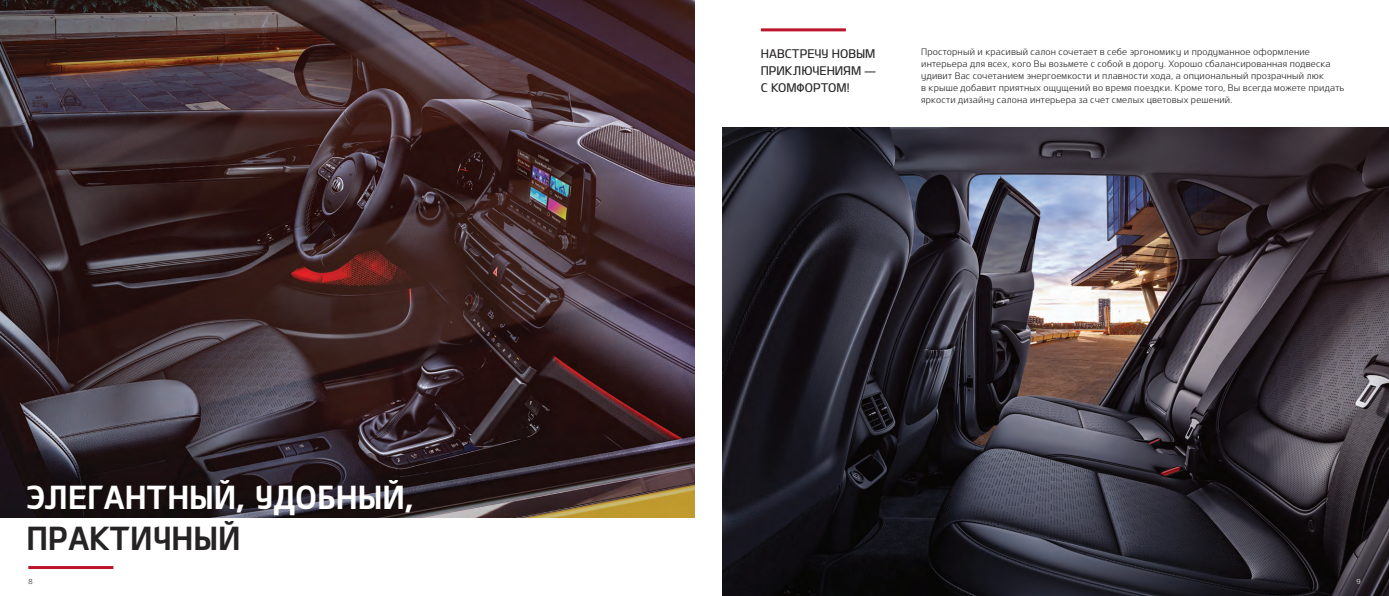
<style>
.page{position:relative;width:1389px;height:596px;background:#fff}
.page>*{position:absolute;margin:0;border:0;box-sizing:border-box;transform-origin:0 0}
.t1{font:32px "Design KOTFB";color:#fff}
.t2{font:32px "Design KOTFB";color:#262324}
.t3{font:12px/17px "Design KOTFM";color:#262324;text-align:justify}
.t4{font:9px/12px "Design KOTFL";letter-spacing:.02em;color:#262324}
.t5{font:7px "Design KOTFL";color:#262324}
.t6{font:7px "Design KOTFL";color:#fff}
</style>
<div class="page">
<img style="left:723px;top:127px;width:666px;height:468px">
<img style="left:0;top:0;width:694px;height:517px">
<hr style="left:28px;top:565px;width:85px;height:3px;background:#bc142a">
<hr style="left:761px;top:28px;width:85px;height:3px;background:#bc142a">
<p class="t1" style="left:26px;top:476px;width:390px">ЭЛЕГАНТНЫЙ, УДОБНЫЙ,</p>
<p class="t2" style="left:26px;top:517px;width:216px">ПРАКТИЧНЫЙ</p>
<p class="t5" style="left:28px;top:576px;width:6px">8</p>
<p class="t3" style="left:761px;top:44px;width:116px">НАВСТРЕЧУ НОВЫМ ПРИКЛЮЧЕНИЯМ — С КОМФОРТОМ!</p>
<p class="t4" style="left:921px;top:46px;width:425px">Просторный и красивый салон сочетает в себе эргономику и продуманное оформление интерьера для всех, кого Вы возьмете с собой в дорогу. Хорошо сбалансированная подвеска удивит Вас сочетанием энергоемкости и плавности хода, а опциональный прозрачный люк<br>в крыше добавит приятных ощущений во время поездки. Кроме того, Вы всегда можете придать яркости дизайну салона интерьера за счет смелых цветовых решений.</p>
<p class="t6" style="left:1356px;top:576px;width:6px">9</p>
</div>
